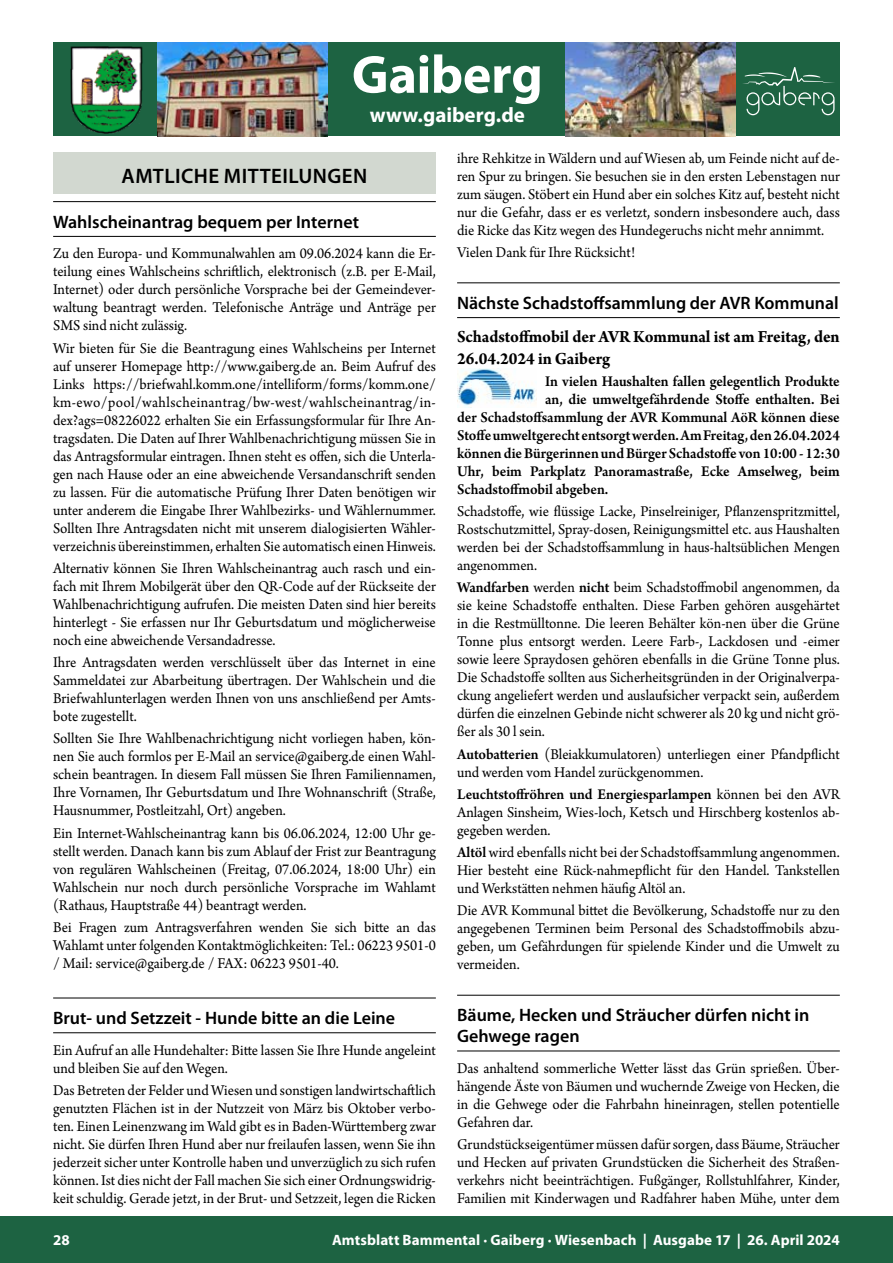
<style>
.page{position:relative;width:893px;height:1263px;background:#fff}
.page>*{position:absolute;margin:0;border:0;box-sizing:border-box;transform-origin:0 0}
.t1{font:700 54px "Myriad Pro";letter-spacing:-.005em;color:#fff}
.t2{font:600 21px "Myriad Pro";letter-spacing:.02em;color:#000}
.t3{font:700 21px "Myriad Pro";color:#fff}
.t4{font:600 18px/21px "Myriad Pro";color:#000}
.t5{font:700 18px/21px "Arno Pro";color:#000;scale:.95 1}
.t6{font:15.75px/18px "Arno Pro";color:#000;text-align:justify;scale:.95 1}
.t7{font:600 15.75px "Arno Pro";letter-spacing:-.005em;color:#000;scale:.95 1}
.t8{font:700 15px "Myriad Pro";letter-spacing:.005em;color:#fff}
.s1{font-weight:600}
</style>
<div class="page">
<div style="left:0;top:1216px;width:893px;height:47px;background:#1d6342"></div>
<hr style="left:53px;top:201px;width:383px;height:1px;background:#000">
<hr style="left:53px;top:236px;width:383px;height:1px;background:#000">
<hr style="left:53px;top:998px;width:383px;height:1px;background:#000">
<hr style="left:53px;top:1032px;width:383px;height:1px;background:#000">
<div style="left:53px;top:152px;width:383px;height:42px;background:#d2d8d0"></div>
<hr style="left:457px;top:282px;width:383px;height:1px;background:#000">
<hr style="left:457px;top:317px;width:383px;height:1px;background:#000">
<hr style="left:457px;top:995px;width:383px;height:1px;background:#000">
<hr style="left:457px;top:1050px;width:383px;height:1px;background:#000">
<img style="left:457px;top:369px;width:80px;height:37px">
<div style="left:53px;top:43px;width:787px;height:93px;background:#1d6342"></div>
<img style="left:157px;top:43px;width:170px;height:93px">
<img style="left:566px;top:43px;width:170px;height:93px">
<svg style="left:743px;top:67px;width:92px;height:48px"></svg>
<img style="left:70px;top:46px;width:73px;height:87px">
<h1 class="t1" style="left:352px;top:39px;width:193px">Gaiberg</h1>
<h2 class="t3" style="left:370px;top:101px;width:157px">www.gaiberg.de</h2>
<h2 class="t2" style="left:122px;top:163px;width:247px">AMTLICHE MITTEILUNGEN</h2>
<p class="t4" style="left:53px;top:210px;width:307px">Wahlscheinantrag bequem per Internet</p>
<p class="t6" style="left:53px;top:245px;width:404px">Zu den Europa- und Kommunalwahlen am 09.06.2024 kann die Er&shy;teilung eines Wahlscheins schriftlich, elektronisch (z.B. per E-Mail, Internet) oder durch persönliche Vorsprache bei der Gemeindever&shy;waltung beantragt werden. Telefonische Anträge und Anträge per SMS sind nicht zulässig.</p>
<p class="t6" style="left:53px;top:340px;width:404px">Wir bieten für Sie die Beantragung eines Wahlscheins per Internet auf unserer Homepage http://www.gaiberg.de an. Beim Aufruf des Links https://briefwahl.komm.one/intelliform/forms/komm.one/ km-ewo/pool/wahlscheinantrag/bw-west/wahlscheinantrag/in&shy;dex?ags=08226022 erhalten Sie ein Erfassungsformular für Ihre An&shy;tragsdaten. Die Daten auf Ihrer Wahlbenachrichtigung müssen Sie in das Antragsformular eintragen. Ihnen steht es offen, sich die Unterla&shy;gen nach Hause oder an eine abweichende Versandanschrift senden zu lassen. Für die automatische Prüfung Ihrer Daten benötigen wir unter anderem die Eingabe Ihrer Wahlbezirks- und Wählernummer.<br>Sollten Ihre Antragsdaten nicht mit unserem dialogisierten Wähler&shy;verzeichnis übereinstimmen, erhalten Sie automatisch einen Hinweis.</p>
<p class="t6" style="left:53px;top:560px;width:404px">Alternativ können Sie Ihren Wahlscheinantrag auch rasch und ein&shy;fach mit Ihrem Mobilgerät über den QR-Code auf der Rückseite der Wahlbenachrichtigung aufrufen. Die meisten Daten sind hier bereits hinterlegt - Sie erfassen nur Ihr Geburtsdatum und möglicherweise noch eine abweichende Versandadresse.</p>
<p class="t6" style="left:53px;top:654px;width:404px">Ihre Antragsdaten werden verschlüsselt über das Internet in eine Sammeldatei zur Abarbeitung übertragen. Der Wahlschein und die Briefwahlunterlagen werden Ihnen von uns anschließend per Amts&shy;bote zugestellt.</p>
<p class="t6" style="left:53px;top:730px;width:404px">Sollten Sie Ihre Wahlbenachrichtigung nicht vorliegen haben, kön&shy;nen Sie auch formlos per E-Mail an service@gaiberg.de einen Wahl&shy;schein beantragen. In diesem Fall müssen Sie Ihren Familiennamen, Ihre Vornamen, Ihr Geburtsdatum und Ihre Wohnanschrift (Straße, Hausnummer, Postleitzahl, Ort) angeben.</p>
<p class="t6" style="left:53px;top:825px;width:404px">Ein Internet-Wahlscheinantrag kann bis 06.06.2024, 12:00 Uhr ge&shy;stellt werden. Danach kann bis zum Ablauf der Frist zur Beantragung von regulären Wahlscheinen (Freitag, 07.06.2024, 18:00 Uhr) ein Wahlschein nur noch durch persönliche Vorsprache im Wahlamt (Rathaus, Hauptstraße 44) beantragt werden.</p>
<p class="t6" style="left:53px;top:919px;width:404px">Bei Fragen zum Antragsverfahren wenden Sie sich bitte an das Wahlamt unter folgenden Kontaktmöglichkeiten: Tel.: 06223 9501-0 / Mail: service@gaiberg.de / FAX: 06223 9501-40.</p>
<p class="t4" style="left:53px;top:1007px;width:344px">Brut- und Setzzeit - Hunde bitte an die Leine</p>
<p class="t6" style="left:53px;top:1042px;width:404px">Ein Aufruf an alle Hundehalter: Bitte lassen Sie Ihre Hunde angeleint und bleiben Sie auf den Wegen.</p>
<p class="t6" style="left:53px;top:1082px;width:404px">Das Betreten der Felder und Wiesen und sonstigen landwirtschaftlich genutzten Flächen ist in der Nutzzeit von März bis Oktober verbo&shy;ten. Einen Leinenzwang im Wald gibt es in Baden-Württemberg zwar nicht. Sie dürfen Ihren Hund aber nur freilaufen lassen, wenn Sie ihn jederzeit sicher unter Kontrolle haben und unverzüglich zu sich rufen können. Ist dies nicht der Fall machen Sie sich einer Ordnungswidrig&shy;keit schuldig. Gerade jetzt, in der Brut- und Setzzeit, legen die Ricken</p>
<p class="t6" style="left:457px;top:150px;width:404px">ihre Rehkitze in Wäldern und auf Wiesen ab, um Feinde nicht auf de&shy;ren Spur zu bringen. Sie besuchen sie in den ersten Lebenstagen nur zum säugen. Stöbert ein Hund aber ein solches Kitz auf, besteht nicht nur die Gefahr, dass er es verletzt, sondern insbesondere auch, dass die Ricke das Kitz wegen des Hundegeruchs nicht mehr annimmt.</p>
<p class="t6" style="left:457px;top:244px;width:189px">Vielen Dank für Ihre Rücksicht!</p>
<p class="t4" style="left:457px;top:292px;width:383px">Nächste Schadstoffsammlung der AVR Kommunal</p>
<p class="t5" style="left:457px;top:327px;width:404px">Schadstoffmobil der AVR Kommunal ist am Freitag, den<br>26.04.2024 in Gaiberg</p>
<p class="t7" style="left:545px;top:372px;width:312px">In vielen Haushalten fallen gelegentlich Produkte</p>
<p class="t7" style="left:545px;top:390px;width:312px">an, die umweltgefährdende Stoffe enthalten. Bei</p>
<p class="t7" style="left:457px;top:408px;width:404px">der Schadstoffsammlung der AVR Kommunal AöR können diese</p>
<p class="t7" style="left:457px;top:426px;width:404px">Stoffe umweltgerecht entsorgt werden. Am Freitag, den 26.04.2024</p>
<p class="t7" style="left:457px;top:444px;width:404px">können die Bürgerinnen und Bürger Schadstoffe von 10:00 - 12:30</p>
<p class="t7" style="left:457px;top:462px;width:404px">Uhr, beim Parkplatz Panoramastraße, Ecke Amselweg, beim</p>
<p class="t7" style="left:457px;top:480px;width:161px">Schadstoffmobil abgeben.</p>
<p class="t6" style="left:457px;top:503px;width:404px">Schadstoffe, wie flüssige Lacke, Pinselreiniger, Pflanzenspritzmittel, Rostschutzmittel, Spray-dosen, Reinigungsmittel etc. aus Haushalten werden bei der Schadstoffsammlung in haus-haltsüblichen Mengen angenommen.</p>
<p class="t6" style="left:457px;top:579px;width:404px"><span class="s1">Wandfarben</span> werden <span class="s1">nicht</span> beim Schadstoffmobil angenommen, da sie keine Schadstoffe enthalten. Diese Farben gehören ausgehärtet in die Restmülltonne. Die leeren Behälter kön-nen über die Grüne Tonne plus entsorgt werden. Leere Farb-, Lackdosen und -eimer sowie leere Spraydosen gehören ebenfalls in die Grüne Tonne plus.<br>Die Schadstoffe sollten aus Sicherheitsgründen in der Originalverpa&shy;ckung angeliefert werden und auslaufsicher verpackt sein, außerdem dürfen die einzelnen Gebinde nicht schwerer als 20 kg und nicht grö&shy;ßer als 30 l sein.</p>
<p class="t6" style="left:457px;top:746px;width:404px"><span class="s1">Autobatterien</span> (Bleiakkumulatoren) unterliegen einer Pfandpflicht und werden vom Handel zurückgenommen.</p>
<p class="t6" style="left:457px;top:786px;width:404px"><span class="s1">Leuchtstoffröhren und Energiesparlampen</span> können bei den AVR Anlagen Sinsheim, Wies-loch, Ketsch und Hirschberg kostenlos ab&shy;gegeben werden.</p>
<p class="t6" style="left:457px;top:844px;width:404px"><span class="s1">Altöl</span> wird ebenfalls nicht bei der Schadstoffsammlung angenommen.<br>Hier besteht eine Rück-nahmepflicht für den Handel. Tankstellen und Werkstätten nehmen häufig Altöl an.</p>
<p class="t6" style="left:457px;top:902px;width:404px">Die AVR Kommunal bittet die Bevölkerung, Schadstoffe nur zu den angegebenen Terminen beim Personal des Schadstoffmobils abzu&shy;geben, um Gefährdungen für spielende Kinder und die Umwelt zu vermeiden.</p>
<p class="t4" style="left:457px;top:1004px;width:354px">Bäume, Hecken und Sträucher dürfen nicht in<br>Gehwege ragen</p>
<p class="t6" style="left:457px;top:1060px;width:404px">Das anhaltend sommerliche Wetter lässt das Grün sprießen. Über&shy;hängende Äste von Bäumen und wuchernde Zweige von Hecken, die in die Gehwege oder die Fahrbahn hineinragen, stellen potentielle Gefahren dar.</p>
<p class="t6" style="left:457px;top:1136px;width:404px">Grundstückseigentümer müssen dafür sorgen, dass Bäume, Sträucher und Hecken auf privaten Grundstücken die Sicherheit des Straßen&shy;verkehrs nicht beeinträchtigen. Fußgänger, Rollstuhlfahrer, Kinder, Familien mit Kinderwagen und Radfahrer haben Mühe, unter dem</p>
<p class="t8" style="left:53px;top:1230px;width:18px">28</p>
<p class="t8" style="left:332px;top:1230px;width:509px">Amtsblatt Bammental · Gaiberg · Wiesenbach | Ausgabe 17 | 26. April 2024</p>
</div>
